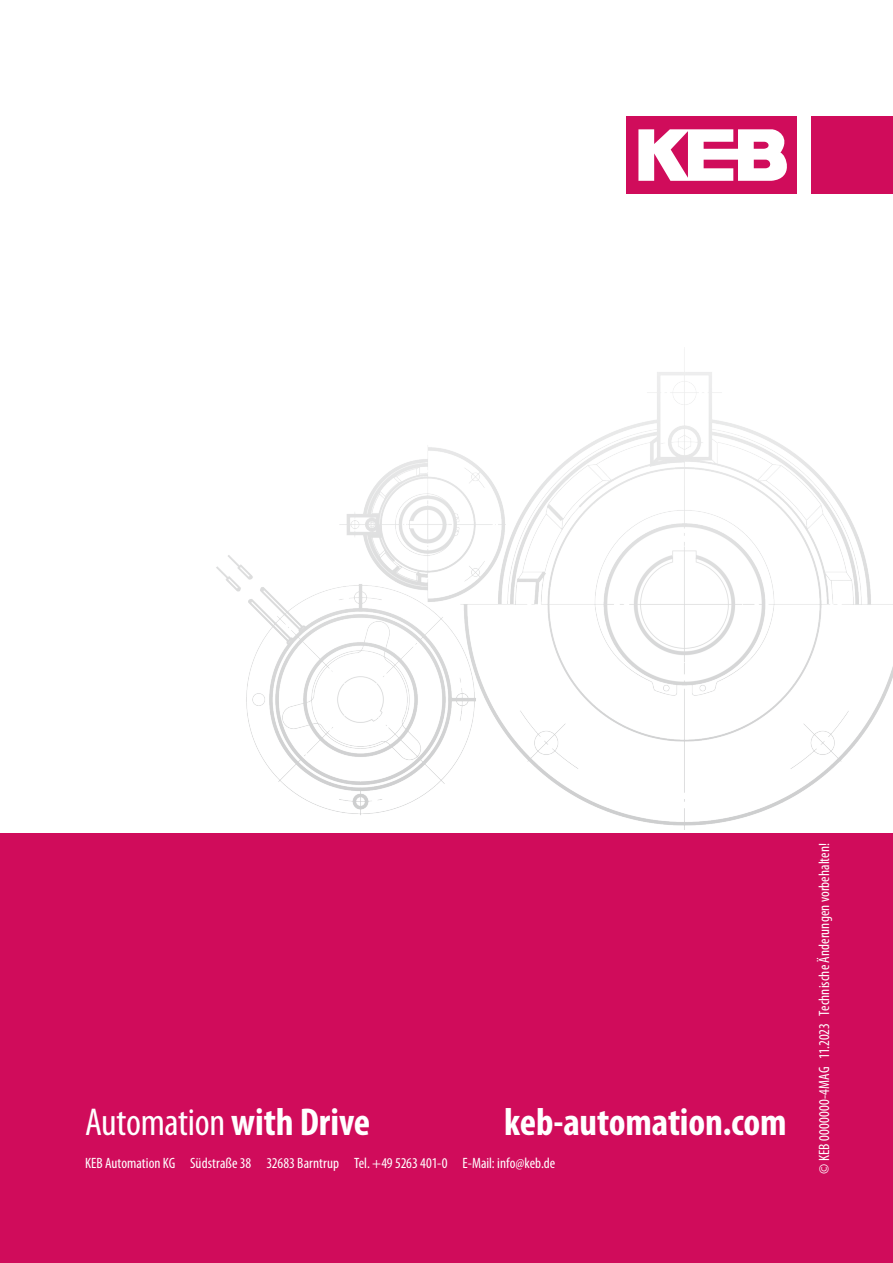
<style>
.page{position:relative;width:893px;height:1263px;background:#fff}
.page>*{position:absolute;margin:0;border:0;box-sizing:border-box;transform-origin:0 0}
.t1{font:condensed 39px "Myriad Pro";letter-spacing:-.01em;color:#fff}
.t2{font:700 condensed 39px "Myriad Pro";letter-spacing:-.005em;color:#fff}
.t3{font:condensed 15px "Myriad Pro";letter-spacing:.005em;color:#fff}
.s1{font-weight:700}
</style>
<div class="page">
<div style="left:0;top:833px;width:893px;height:430px;background:#d00c5b"></div>
<img style="left:216px;top:116px;width:677px;height:713px">
<div style="left:626px;top:116px;width:170px;height:77px;background:#d00c5b"></div>
<svg style="left:638px;top:129px;width:149px;height:52px"></svg>
<div style="left:812px;top:116px;width:81px;height:77px;background:#d00c5b"></div>
<h1 class="t1" style="left:85px;top:1098px;width:287px">Automation <span class="s1">with Drive</span></h1>
<h1 class="t2" style="left:504px;top:1097px;width:284px">keb-automation.com</h1>
<p class="t3" style="left:85px;top:1154px;width:472px">KEB Automation KG Südstraße 38 32683 Barntrup Tel. +49 5263 401-0 E-Mail: info@keb.de</p>
<p class="t3" style="left:815px;top:1174px;width:332px;rotate:-90deg">© KEB 0000000-4MAG 11.2023 Technische Änderungen vorbehalten!</p>
</div>
